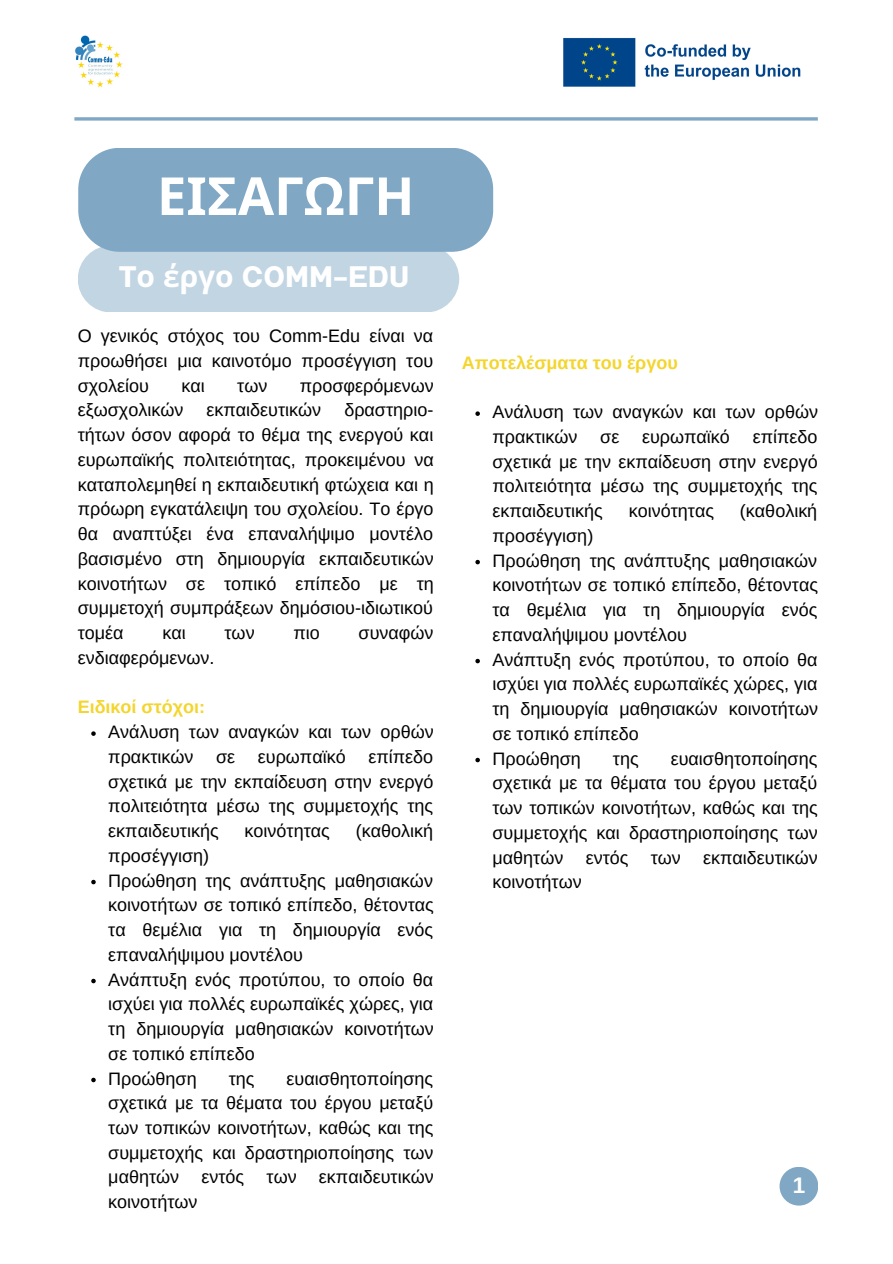
<style>
.page{position:relative;width:893px;height:1264px;background:#fff}
.page>*{position:absolute;margin:0;border:0;box-sizing:border-box;transform-origin:0 0}
.t1{font:700 52.5px "Noto Sans";color:#fff}
.t2{font:800 30px "Serithai Expanded";color:#fff}
.t3{font:700 22.5px "Arimo";color:#fff}
.t4{font:18px/24.8px "Arimo";color:#000;text-align:justify}
.t5{font:700 18px "Arimo";color:#f4d52e}
.s1{font-family:"Noto Sans";font-weight:700}
</style>
<div class="page">
<img style="left:75px;top:35px;width:48px;height:53px">
<img style="left:563px;top:37px;width:238px;height:50px">
<svg style="left:74px;top:117px;width:743px;height:4px;background:#93b5cd"></svg>
<div style="left:78px;top:148px;width:415px;height:103px;background:#80a8c5"></div>
<svg style="left:78px;top:245px;width:381px;height:67px;background:#bbd0e0"></svg>
<div style="left:779px;top:1166px;width:39px;height:39px;background:#80a8c5;border-radius:50%"></div>
<svg style="left:91px;top:731px;width:5px;height:5px"></svg>
<svg style="left:91px;top:879px;width:5px;height:5px"></svg>
<svg style="left:91px;top:978px;width:5px;height:5px"></svg>
<svg style="left:91px;top:1077px;width:5px;height:5px"></svg>
<svg style="left:475px;top:411px;width:5px;height:5px"></svg>
<svg style="left:475px;top:560px;width:5px;height:4px"></svg>
<svg style="left:475px;top:659px;width:5px;height:4px"></svg>
<svg style="left:475px;top:757px;width:5px;height:5px"></svg>
<p class="t1" style="left:157px;top:159px;width:259px">ΕΙΣΑΓΩΓΗ</p>
<p class="t2" style="left:119px;top:259px;width:292px">T<span class="s1">ο έργο</span> COMM-EDU</p>
<p class="t4" style="left:78px;top:323px;width:357px">Ο γενικός στόχος του Comm-Edu είναι να προωθήσει μια καινοτόμο προσέγγιση του σχολείου</p>
<p class="t4" style="left:181px;top:373px;width:25px">και</p>
<p class="t4" style="left:237px;top:373px;width:32px">των</p>
<p class="t4" style="left:300px;top:373px;width:135px">προσφερόμενων</p>
<p class="t4" style="left:78px;top:398px;width:107px">εξωσχολικών</p>
<p class="t4" style="left:206px;top:398px;width:116px">εκπαιδευτικών</p>
<p class="t4" style="left:78px;top:398px;width:357px;text-indent:266px">δραστηριο&shy;τήτων όσον αφορά το θέμα της ενεργού και ευρωπαϊκής πολιτειότητας, προκειμένου να καταπολεμηθεί η εκπαιδευτική φτώχεια και η πρόωρη εγκατάλειψη του σχολείου. Το έργο θα αναπτύξει ένα επαναλήψιμο μοντέλο βασισμένο στη δημιουργία εκπαιδευτικών κοινοτήτων σε τοπικό επίπεδο με τη συμμετοχή συμπράξεων δημόσιου-ιδιωτικού τομέα</p>
<p class="t4" style="left:162px;top:620px;width:25px">και</p>
<p class="t4" style="left:224px;top:620px;width:32px">των</p>
<p class="t4" style="left:293px;top:620px;width:28px">πιο</p>
<p class="t4" style="left:358px;top:620px;width:76px">συναφών</p>
<p class="t4" style="left:78px;top:645px;width:138px">ενδιαφερόμενων.</p>
<p class="t5" style="left:78px;top:697px;width:129px">Ειδικοί στόχοι:</p>
<p class="t4" style="left:108px;top:719px;width:327px">Ανάλυση των αναγκών και των ορθών πρακτικών</p>
<p class="t4" style="left:108px;top:744px;width:327px;text-indent:260px">επίπεδο σχετικά με την εκπαίδευση στην ενεργό πολιτειότητα μέσω της συμμετοχής της εκπαιδευτικής</p>
<p class="t4" style="left:216px;top:744px;width:21px">σε</p>
<p class="t4" style="left:258px;top:744px;width:89px">ευρωπαϊκό</p>
<p class="t4" style="left:244px;top:818px;width:87px">κοινότητας</p>
<p class="t4" style="left:356px;top:818px;width:79px">(καθολική</p>
<p class="t4" style="left:108px;top:843px;width:102px">προσέγγιση)</p>
<p class="t4" style="left:108px;top:868px;width:327px">Προώθηση της ανάπτυξης μαθησιακών κοινοτήτων σε τοπικό επίπεδο, θέτοντας τα θεμέλια για τη δημιουργία ενός επαναλήψιμου μοντέλου</p>
<p class="t4" style="left:108px;top:966px;width:327px">Ανάπτυξη ενός προτύπου, το οποίο θα ισχύει για πολλές ευρωπαϊκές χώρες, για τη δημιουργία μαθησιακών κοινοτήτων σε τοπικό επίπεδο</p>
<p class="t4" style="left:108px;top:1065px;width:90px">Προώθηση</p>
<p class="t4" style="left:229px;top:1065px;width:27px">της</p>
<p class="t4" style="left:108px;top:1065px;width:327px;text-indent:178px">ευαισθητοποίησης σχετικά με τα θέματα του έργου μεταξύ των τοπικών κοινοτήτων, καθώς και της συμμετοχής και δραστηριοποίησης των μαθητών εντός των εκπαιδευτικών κοινοτήτων</p>
<p class="t5" style="left:462px;top:352px;width:217px">Αποτελέσματα του έργου</p>
<p class="t4" style="left:492px;top:399px;width:327px">Ανάλυση των αναγκών και των ορθών πρακτικών</p>
<p class="t4" style="left:492px;top:424px;width:327px;text-indent:260px">επίπεδο σχετικά με την εκπαίδευση στην ενεργό πολιτειότητα μέσω της συμμετοχής της εκπαιδευτικής</p>
<p class="t4" style="left:600px;top:424px;width:21px">σε</p>
<p class="t4" style="left:642px;top:424px;width:89px">ευρωπαϊκό</p>
<p class="t4" style="left:628px;top:498px;width:87px">κοινότητας</p>
<p class="t4" style="left:739px;top:498px;width:79px">(καθολική</p>
<p class="t4" style="left:492px;top:523px;width:102px">προσέγγιση)</p>
<p class="t4" style="left:492px;top:548px;width:327px">Προώθηση της ανάπτυξης μαθησιακών κοινοτήτων σε τοπικό επίπεδο, θέτοντας τα θεμέλια για τη δημιουργία ενός επαναλήψιμου μοντέλου</p>
<p class="t4" style="left:492px;top:647px;width:327px">Ανάπτυξη ενός προτύπου, το οποίο θα ισχύει για πολλές ευρωπαϊκές χώρες, για τη δημιουργία μαθησιακών κοινοτήτων σε τοπικό επίπεδο</p>
<p class="t4" style="left:492px;top:746px;width:90px">Προώθηση</p>
<p class="t4" style="left:613px;top:746px;width:27px">της</p>
<p class="t4" style="left:492px;top:746px;width:327px;text-indent:178px">ευαισθητοποίησης σχετικά με τα θέματα του έργου μεταξύ των τοπικών κοινοτήτων, καθώς και της συμμετοχής και δραστηριοποίησης των μαθητών εντός των εκπαιδευτικών κοινοτήτων</p>
<p class="t3" style="left:792px;top:1172px;width:14px">1</p>
</div>
